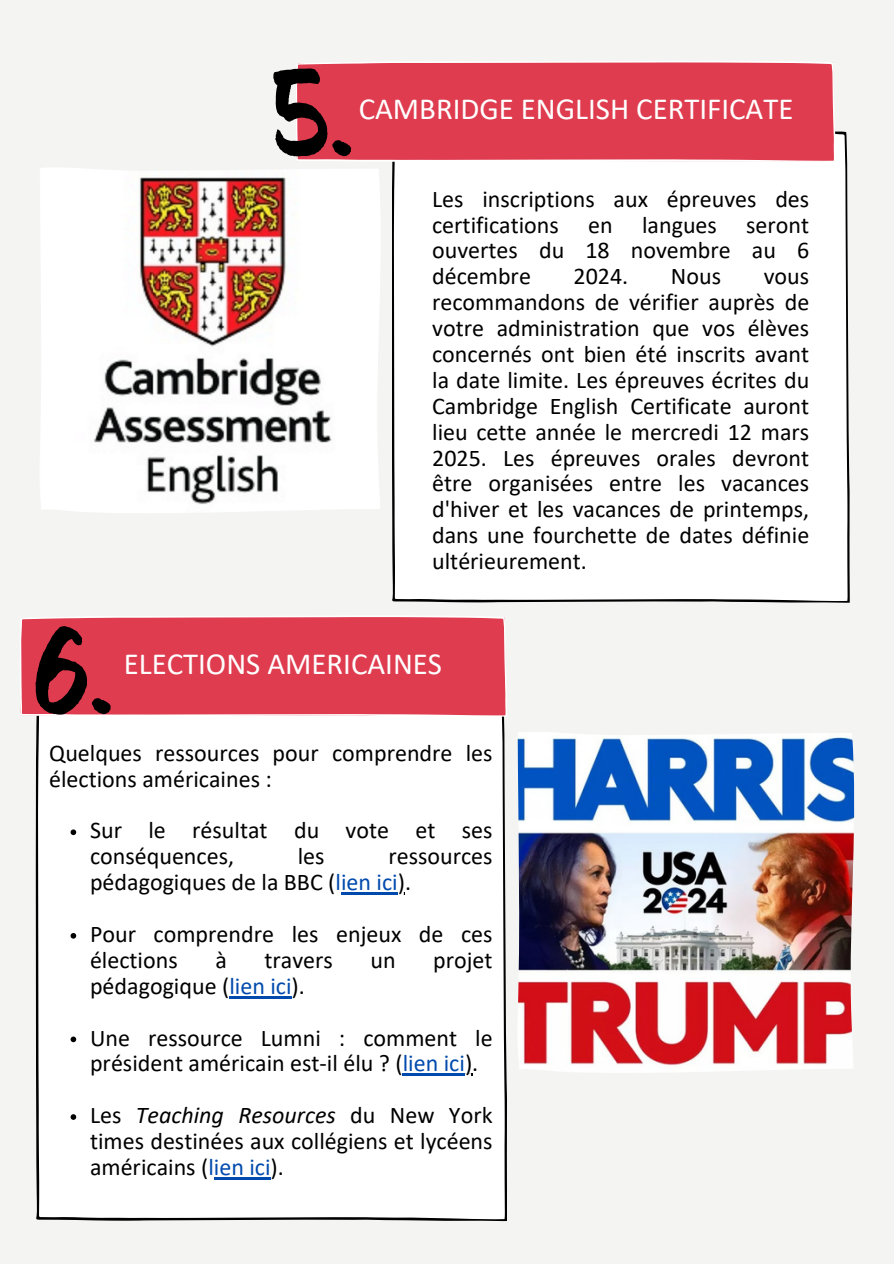
<style>
.page{position:relative;width:894px;height:1264px;background:#fff}
.page>*{position:absolute;margin:0;border:0;box-sizing:border-box;transform-origin:0 0}
.t1{font:120px "Bosk";color:#000}
.t2{font:30.75px "Calibri";color:#fff}
.t3{font:24px/25.8px "Calibri";color:#000}
.t4{font:italic 24px "Calibri";color:#000}
.s1{color:#004aad}
.s2{font-style:normal}
</style>
<div class="page">
<div style="left:0;top:0;width:893px;height:1263px;background:#f4f4f2"></div>
<div style="left:392px;top:131px;width:457px;height:471px;background:#fff"></div>
<img style="left:40px;top:168px;width:340px;height:345px">
<div style="left:296px;top:61px;width:539px;height:101px;background:#df3c4f"></div>
<div style="left:36px;top:716px;width:471px;height:505px;background:#fff"></div>
<img style="left:517px;top:732px;width:336px;height:341px">
<div style="left:20px;top:616px;width:487px;height:100px;background:#df3c4f"></div>
<svg style="left:71px;top:829px;width:5px;height:6px"></svg>
<hr style="left:341px;top:892px;width:56px;height:2px;background:#004aad">
<svg style="left:397px;top:892px;width:8px;height:2px"></svg>
<svg style="left:71px;top:933px;width:5px;height:5px"></svg>
<hr style="left:229px;top:996px;width:62px;height:2px;background:#004aad">
<svg style="left:71px;top:1036px;width:5px;height:6px"></svg>
<hr style="left:402px;top:1073px;width:63px;height:2px;background:#004aad">
<svg style="left:465px;top:1073px;width:7px;height:2px"></svg>
<svg style="left:71px;top:1114px;width:5px;height:5px"></svg>
<hr style="left:214px;top:1177px;width:56px;height:2px;background:#004aad">
<p class="t1" style="left:271px;top:66px;width:84px">5.</p>
<p class="t2" style="left:358px;top:96px;width:436px">CAMBRIDGE ENGLISH CERTIFICATE</p>
<p class="t3" style="left:432px;top:188px;width:378px;text-align:justify">Les inscriptions aux épreuves des certifications en langues seront ouvertes du 18 novembre au 6 décembre</p>
<p class="t3" style="left:573px;top:265px;width:56px">2024.</p>
<p class="t3" style="left:670px;top:265px;width:52px">Nous</p>
<p class="t3" style="left:432px;top:265px;width:378px;text-align:justify;text-indent:331px">vous recommandons de vérifier auprès de votre administration que vos élèves concernés ont bien été inscrits avant la date limite. Les épreuves écrites du Cambridge English Certificate auront lieu cette année le mercredi 12 mars 2025. Les épreuves orales devront être organisées entre les vacances d'hiver et les vacances de printemps, dans une fourchette de dates définie ultérieurement.</p>
<p class="t1" style="left:33px;top:624px;width:82px">6.</p>
<h1 class="t3" style="left:49px;top:742px;width:445px">Quelques ressources pour comprendre les élections américaines :</h1>
<h2 class="t3" style="left:90px;top:819px;width:404px">Sur le résultat du vote et ses conséquences,</h2>
<p class="t2" style="left:124px;top:651px;width:320px">ELECTIONS AMERICAINES</p>
<h2 class="t3" style="left:298px;top:845px;width:28px">les</h2>
<h2 class="t3" style="left:90px;top:845px;width:404px;text-indent:298px">ressources pédagogiques de la BBC (<span class="s1">lien ici</span>).</h2>
<p class="t3" style="left:90px;top:923px;width:404px">Pour comprendre les enjeux de ces élections</p>
<p class="t3" style="left:215px;top:949px;width:13px">à</p>
<p class="t3" style="left:264px;top:949px;width:70px">travers</p>
<p class="t3" style="left:370px;top:949px;width:27px">un</p>
<p class="t3" style="left:433px;top:949px;width:61px">projet</p>
<p class="t3" style="left:90px;top:974px;width:216px">pédagogique (<span class="s1">lien ici</span>).</p>
<p class="t3" style="left:90px;top:1026px;width:404px">Une ressource Lumni : comment le président américain est-il élu ? (<span class="s1">lien ici</span>).</p>
<p class="t4" style="left:90px;top:1105px;width:404px"><span class="s2">Les</span> Teaching Resources <span class="s2">du New York</span></p>
<p class="t3" style="left:90px;top:1130px;width:404px">times destinées aux collégiens et lycéens américains (<span class="s1">lien ici</span>).</p>
</div>
